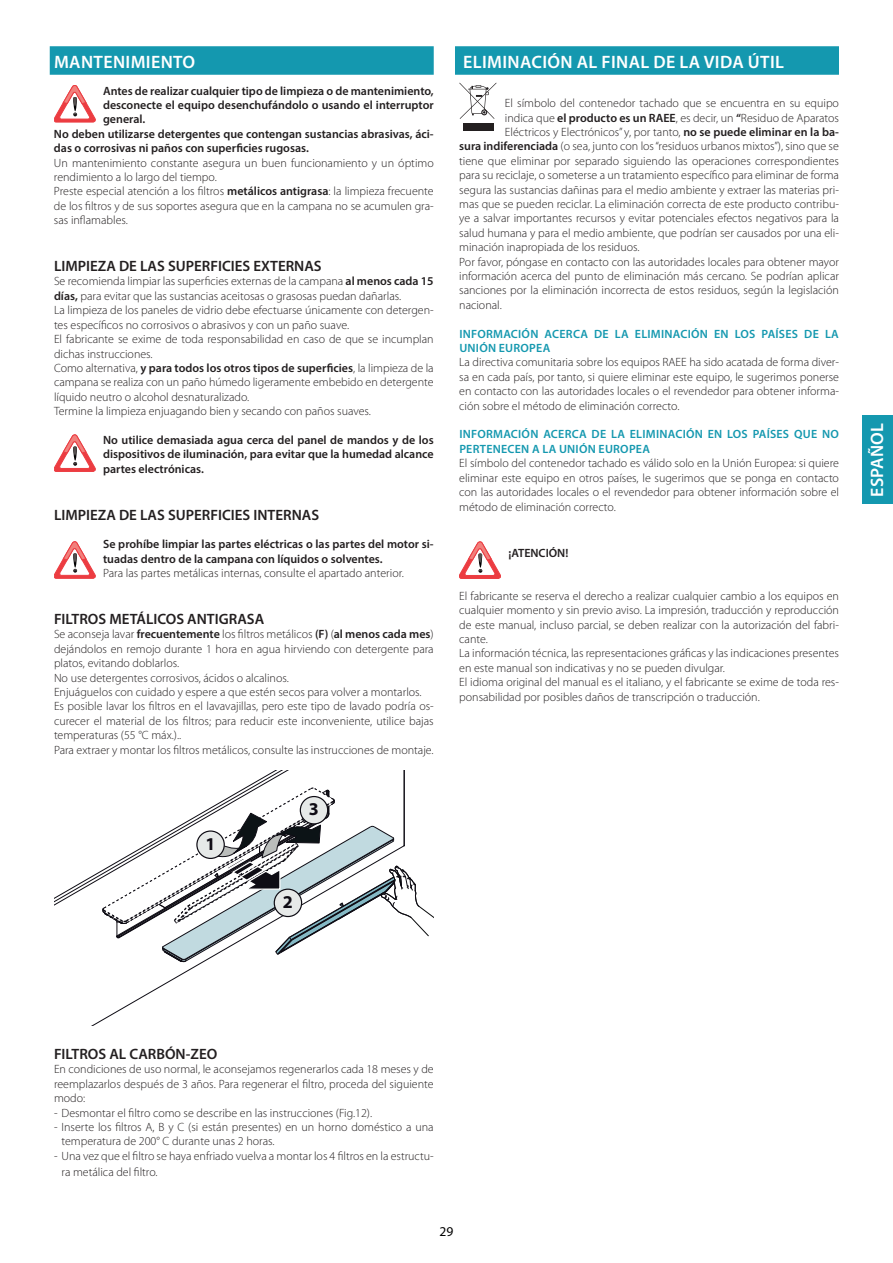
<style>
.page{position:relative;width:893px;height:1263px;background:#fff}
.page>*{position:absolute;margin:0;border:0;box-sizing:border-box;transform-origin:0 0}
.t1{font:600 18px "Myriad Pro";letter-spacing:.02em;color:#fff}
.t2{font:700 18px "Myriad Pro";color:#0e0b14}
.t3{font:600 15px "Myriad Pro";color:#231f20}
.t4{font:13.5px "Myriad Pro";color:#000}
.t5{font:300 12px/14.4px "Myriad Pro";color:#231f20}
.t6{font:600 12px/14.4px "Myriad Pro";color:#231f20;text-align:justify}
.t7{font:600 12px/14.4px "Myriad Pro";letter-spacing:.02em;color:#1498af}
.s1{font-weight:600}
</style>
<div class="page">
<div style="left:862px;top:416px;width:31px;height:88px;background:#1498af"></div>
<div style="left:50px;top:46px;width:384px;height:29px;background:#1498af"></div>
<svg style="left:54px;top:85px;width:42px;height:37px"></svg>
<svg style="left:54px;top:435px;width:42px;height:37px"></svg>
<svg style="left:54px;top:542px;width:42px;height:36px"></svg>
<svg style="left:244px;top:770px;width:160px;height:18px"></svg>
<hr style="left:404px;top:770px;width:1px;height:76px;background:#0e0c14">
<svg style="left:54px;top:869px;width:150px;height:156px"></svg>
<svg style="left:103px;top:788px;width:331px;height:174px"></svg>
<div style="left:300px;top:796px;width:28px;height:28px;background:#e6e9e8;border-radius:50%"></div>
<div style="left:300px;top:796px;width:28px;height:28px;border:1px solid #0e0c14;border-radius:50%"></div>
<div style="left:455px;top:46px;width:384px;height:29px;background:#1498af"></div>
<svg style="left:459px;top:83px;width:37px;height:36px"></svg>
<div style="left:463px;top:123px;width:30px;height:7px;background:#231f20"></div>
<svg style="left:459px;top:542px;width:42px;height:37px"></svg>
<h1 class="t1" style="left:54px;top:50px;width:143px">MANTENIMIENTO</h1>
<p class="t6" style="left:103px;top:83px;width:332px">Antes de realizar cualquier tipo de limpieza o de mantenimiento,</p>
<p class="t6" style="left:103px;top:98px;width:332px">desconecte el equipo desenchufándolo o usando el interruptor</p>
<p class="t6" style="left:103px;top:112px;width:44px">general.</p>
<p class="t6" style="left:54px;top:126px;width:381px">No deben utilizarse detergentes que contengan sustancias abrasivas, áci-</p>
<p class="t6" style="left:54px;top:141px;width:256px">das o corrosivas ni paños con superficies rugosas.</p>
<p class="t5" style="left:54px;top:156px;width:381px">Un mantenimiento constante asegura un buen funcionamiento y un óptimo rendimiento a lo largo del tiempo.<br>Preste especial atención a los filtros <span class="s1">metálicos antigrasa</span>: la limpieza frecuente de los filtros y de sus soportes asegura que en la campana no se acumulen gra&shy;sas inflamables.</p>
<p class="t3" style="left:54px;top:256px;width:269px">LIMPIEZA DE LAS SUPERFICIES EXTERNAS</p>
<p class="t5" style="left:54px;top:274px;width:381px">Se recomienda limpiar las superficies externas de la campana <span class="s1">al menos cada 15 días,</span> para evitar que las sustancias aceitosas o grasosas puedan dañarlas.<br>La limpieza de los paneles de vidrio debe efectuarse únicamente con detergen&shy;tes específicos no corrosivos o abrasivos y con un paño suave.<br>El fabricante se exime de toda responsabilidad en caso de que se incumplan dichas instrucciones.<br>Como alternativa, <span class="s1">y para todos los otros tipos de superficies</span>, la limpieza de la campana se realiza con un paño húmedo ligeramente embebido en detergente líquido neutro o alcohol desnaturalizado.<br>Termine la limpieza enjuagando bien y secando con paños suaves.</p>
<p class="t6" style="left:103px;top:432px;width:332px">No utilice demasiada agua cerca del panel de mandos y de los dispositivos de iluminación, para evitar que la humedad alcance partes electrónicas.</p>
<p class="t3" style="left:54px;top:505px;width:267px">LIMPIEZA DE LAS SUPERFICIES INTERNAS</p>
<p class="t6" style="left:103px;top:537px;width:332px">Se prohíbe limpiar las partes eléctricas o las partes del motor si&shy;tuadas dentro de la campana con líquidos o solventes.</p>
<p class="t5" style="left:103px;top:566px;width:302px">Para las partes metálicas internas, consulte el apartado anterior.</p>
<p class="t3" style="left:54px;top:609px;width:212px">FILTROS METÁLICOS ANTIGRASA</p>
<p class="t5" style="left:54px;top:627px;width:381px">Se aconseja lavar <span class="s1">frecuentemente</span> los filtros metálicos <span class="s1">(F)</span> (<span class="s1">al menos cada mes</span>) dejándolos en remojo durante 1 hora en agua hirviendo con detergente para platos, evitando doblarlos.<br>No use detergentes corrosivos, ácidos o alcalinos.<br>Enjuáguelos con cuidado y espere a que estén secos para volver a montarlos.<br>Es posible lavar los filtros en el lavavajillas, pero este tipo de lavado podría os&shy;curecer el material de los filtros; para reducir este inconveniente, utilice bajas temperaturas (55 °C máx.)..<br>Para extraer y montar los filtros metálicos, consulte las instrucciones de montaje.</p>
<h1 class="t2" style="left:205px;top:832px;width:12px">1</h1>
<h1 class="t2" style="left:309px;top:798px;width:12px">3</h1>
<h1 class="t2" style="left:283px;top:890px;width:12px">2</h1>
<h1 class="t1" style="left:463px;top:50px;width:322px">ELIMINACIÓN AL FINAL DE LA VIDA ÚTIL</h1>
<p class="t5" style="left:505px;top:96px;width:336px">El símbolo del contenedor tachado que se encuentra en su equipo</p>
<p class="t5" style="left:505px;top:111px;width:335px">indica que <span class="s1">el producto es un RAEE</span>, es decir, un <span class="s1">“</span>Residuo de Aparatos</p>
<p class="t5" style="left:505px;top:125px;width:335px">Eléctricos y Electrónicos” y, por tanto, <span class="s1">no se puede eliminar en la ba-</span></p>
<p class="t5" style="left:459px;top:139px;width:381px"><span class="s1">sura indiferenciada</span> (o sea, junto con los “residuos urbanos mixtos”), sino que se</p>
<p class="t5" style="left:459px;top:154px;width:381px">tiene que eliminar por separado siguiendo las operaciones correspondientes</p>
<p class="t5" style="left:459px;top:168px;width:381px">para su reciclaje, o someterse a un tratamiento específico para eliminar de forma</p>
<p class="t5" style="left:459px;top:183px;width:381px">segura las sustancias dañinas para el medio ambiente y extraer las materias pri-</p>
<p class="t5" style="left:459px;top:197px;width:381px">mas que se pueden reciclar. La eliminación correcta de este producto contribu-</p>
<p class="t5" style="left:459px;top:211px;width:381px">ye a salvar importantes recursos y evitar potenciales efectos negativos para la</p>
<p class="t5" style="left:459px;top:226px;width:381px">salud humana y para el medio ambiente, que podrían ser causados por una eli-</p>
<p class="t5" style="left:459px;top:240px;width:182px">minación inapropiada de los residuos.</p>
<p class="t5" style="left:459px;top:255px;width:381px">Por favor, póngase en contacto con las autoridades locales para obtener mayor</p>
<p class="t5" style="left:459px;top:269px;width:381px">información acerca del punto de eliminación más cercano. Se podrían aplicar</p>
<p class="t5" style="left:459px;top:283px;width:381px">sanciones por la eliminación incorrecta de estos residuos, según la legislación</p>
<p class="t5" style="left:459px;top:298px;width:44px">nacional.</p>
<p class="t7" style="left:459px;top:326px;width:381px">INFORMACIÓN ACERCA DE LA ELIMINACIÓN EN LOS PAÍSES DE LA<br>UNIÓN EUROPEA</p>
<p class="t5" style="left:459px;top:355px;width:381px;text-align:justify">La directiva comunitaria sobre los equipos RAEE ha sido acatada de forma diver&shy;sa en cada país, por tanto, si quiere eliminar este equipo, le sugerimos ponerse en contacto con las autoridades locales o el revendedor para obtener informa&shy;ción sobre el método de eliminación correcto.</p>
<p class="t7" style="left:459px;top:427px;width:381px">INFORMACIÓN ACERCA DE LA ELIMINACIÓN EN LOS PAÍSES QUE NO<br>PERTENECEN A LA UNIÓN EUROPEA</p>
<p class="t5" style="left:459px;top:456px;width:381px;text-align:justify">El símbolo del contenedor tachado es válido solo en la Unión Europea: si quiere eliminar este equipo en otros países, le sugerimos que se ponga en contacto con las autoridades locales o el revendedor para obtener información sobre el método de eliminación correcto.</p>
<p class="t6" style="left:508px;top:545px;width:62px">¡ATENCIÓN!</p>
<p class="t5" style="left:459px;top:589px;width:381px">El fabricante se reserva el derecho a realizar cualquier cambio a los equipos en cualquier momento y sin previo aviso. La impresión, traducción y reproducción de este manual, incluso parcial, se deben realizar con la autorización del fabri&shy;cante.<br>La información técnica, las representaciones gráficas y las indicaciones presentes en este manual son indicativas y no se pueden divulgar.<br>El idioma original del manual es el italiano, y el fabricante se exime de toda res&shy;ponsabilidad por posibles daños de transcripción o traducción.</p>
<h1 class="t1" style="left:865px;top:497px;width:76px;rotate:-90deg">ESPAÑOL</h1>
<p class="t3" style="left:54px;top:1044px;width:165px">FILTROS AL CARBÓN-ZEO</p>
<p class="t5" style="left:54px;top:1062px;width:381px;text-align:justify">En condiciones de uso normal, le aconsejamos regenerarlos cada 18 meses y de reemplazarlos después de 3 años. Para regenerar el filtro, proceda del siguiente modo:</p>
<p class="t5" style="left:54px;top:1106px;width:320px">- Desmontar el filtro como se describe en las instrucciones (Fig.12).</p>
<p class="t5" style="left:62px;top:1120px;width:374px;text-indent:-8px">- Inserte los filtros A, B y C (si están presentes) en un horno doméstico a una temperatura de 200° C durante unas 2 horas.</p>
<p class="t5" style="left:62px;top:1148px;width:374px;line-height:16.2px;text-indent:-8px">- Una vez que el filtro se haya enfriado vuelva a montar los 4 filtros en la estructu&shy;ra metálica del filtro.</p>
<p class="t4" style="left:440px;top:1223px;width:15px">29</p>
</div>
